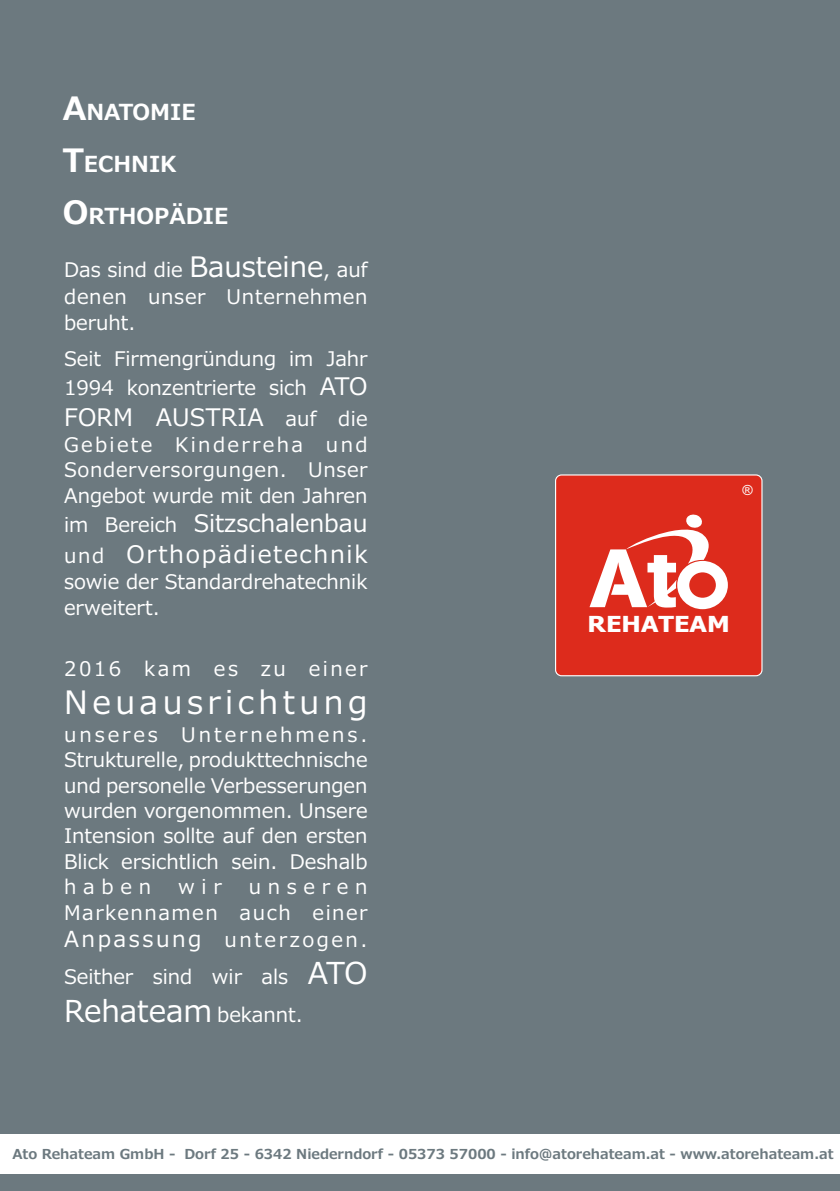
<style>
.page{position:relative;width:840px;height:1191px;background:#fff}
.page>*{position:absolute;margin:0;border:0;box-sizing:border-box;transform-origin:0 0}
.t1{font:32px "Meiryo UI";letter-spacing:.14em;color:#fff}
.t2{font:30px "Meiryo UI";color:#fff}
.t3{font:24px/30.4px "Meiryo UI";letter-spacing:.07em;color:#fff}
.t4{font:24px "Meiryo UI";letter-spacing:.01em;color:#fff}
.t5{font:700 22.2px "Tahoma";color:#fff;scale:1.15 1}
.t6{font:700 22px "Meiryo UI";color:#fff}
.t7{font:20px/25.4px "Meiryo UI";color:#fff;text-align:justify}
.t8{font:20px/25.4px "Meiryo UI";letter-spacing:.075em;color:#fff;text-align:right}
.t9{font:20px "Meiryo UI";letter-spacing:.125em;color:#fff}
.t10{font:14px "Arial";color:#fff}
.t11{font:700 13.6px "Meiryo UI";color:#6c797f}
.s1{font-size:32px}
.s2{font-size:28px}
.s3{font-size:24px}
.s4{font-size:20px}
.s5{font-size:22px}
.s6{font-size:30px}
</style>
<div class="page">
<div style="left:0;top:0;width:839px;height:1191px;background:#6c797f"></div>
<div style="left:554px;top:474px;width:208px;height:202px;background:#dd2b1c;border:1px solid #fff;border-radius:6px"></div>
<svg style="left:589px;top:514px;width:138px;height:95px"></svg>
<div style="left:0;top:1134px;width:839px;height:39px;background:#fff"></div>
<p class="t6" style="left:63px;top:101px;width:135px"><span class="s1">A</span>NATOMIE</p>
<p class="t6" style="left:63px;top:153px;width:115px"><span class="s1">T</span>ECHNIK</p>
<p class="t6" style="left:63px;top:205px;width:167px"><span class="s1">O</span>RTHOPÄDIE</p>
<p class="t7" style="left:64px;top:257px;width:305px;line-height:26.2px">Das sind die <span class="s2">Bausteine</span>, auf denen unser Unternehmen beruht.</p>
<p class="t7" style="left:64px;top:343px;width:305px;line-height:29.6px">Seit Firmengründung im Jahr<br>1994 konzentrierte sich <span class="s3">ATO</span></p>
<p class="t4" style="left:64px;top:404px;width:305px">FORM AUSTRIA <span class="s4">auf die</span></p>
<p class="t7" style="left:64px;top:431px;width:305px">Gebiete Kinderreha und Sonderversorgungen. Unser Angebot wurde mit den Jahren</p>
<p class="t3" style="left:64px;top:508px;width:305px"><span class="s4">im Bereich</span> Sitzschalenbau <span class="s4">und</span> Orthopädietechnik</p>
<p class="t7" style="left:64px;top:569px;width:304px">sowie der Standardrehatechnik erweitert.</p>
<p class="t9" style="left:64px;top:658px;width:305px">2016 kam es zu einer</p>
<h1 class="t1" style="left:64px;top:685px;width:305px">Neuausrichtung</h1>
<p class="t7" style="left:64px;top:721px;width:305px">unseres Unternehmens.<br>Strukturelle, produkttechnische und personelle Verbesserungen wurden vorgenommen. Unsere Intension sollte auf den ersten Blick ersichtlich sein. Deshalb haben</p>
<p class="t7" style="left:178px;top:874px;width:45px">wir</p>
<p class="t8" style="left:64px;top:874px;width:305px">unseren<br>Markennamen auch einer</p>
<p class="t7" style="left:64px;top:921px;width:305px;line-height:36.4px"><span class="s5">Anpassung</span> unterzogen.<br>Seither sind wir als <span class="s6">ATO</span></p>
<h2 class="t2" style="left:64px;top:995px;width:240px">Rehateam <span class="s4">bekannt.</span></h2>
<p class="t10" style="left:742px;top:485px;width:12px">®</p>
<p class="t5" style="left:587px;top:614px;width:125px">REHATEAM</p>
<p class="t11" style="left:13px;top:1147px;width:821px">Ato Rehateam GmbH - Dorf 25 - 6342 Niederndorf - 05373 57000 - info@atorehateam.at - www.atorehateam.at</p>
</div>
